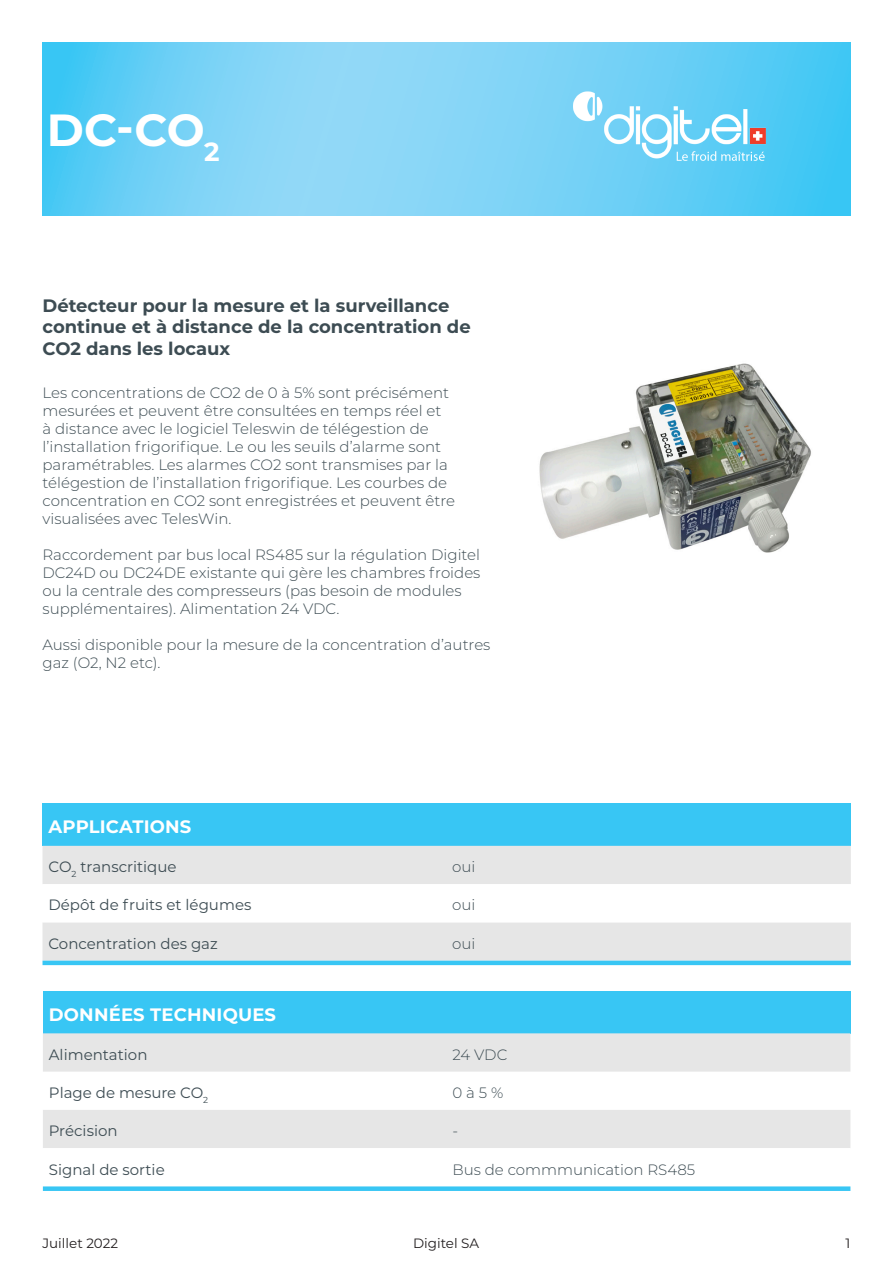
<style>
.page{position:relative;width:893px;height:1263px;background:#fff}
.page>*{position:absolute;margin:0;border:0;box-sizing:border-box;transform-origin:0 0}
.t1{font:700 45px "Montserrat";color:#fff}
.t2{font:700 18px/21.6px "Montserrat";color:#3d4c53}
.t3{font:700 18px "Montserrat";letter-spacing:.01em;color:#fff}
.t4{font:300 15px/18px "Montserrat";color:#3d4c53}
.t5{font:15px "Montserrat";color:#3d4c53}
.t6{font:13.5px "Montserrat";color:#231f20}
</style>
<div class="page">
<svg style="left:43px;top:43px;width:807px;height:173px;background:#73d1f6"></svg>
<div style="left:43px;top:803px;width:808px;height:43px;background:#38c6f4"></div>
<div style="left:43px;top:846px;width:808px;height:115px;background:#e6e6e6"></div>
<svg style="left:43px;top:884px;width:808px;height:38px"></svg>
<hr style="left:43px;top:961px;width:808px;height:4px;background:#38c6f4">
<img style="left:573px;top:82px;width:247px;height:94px">
<img style="left:539px;top:363px;width:272px;height:189px">
<div style="left:43px;top:991px;width:807px;height:42px;background:#38c6f4"></div>
<svg style="left:43px;top:1033px;width:807px;height:115px;fill:#e6e6e6"></svg>
<svg style="left:43px;top:1186px;width:807px;height:5px;background:#4bcbf4"></svg>
<p class="t1" style="left:47px;top:97px;width:174px">DC-CO<sub>2</sub></p>
<p class="t2" style="left:43px;top:293px;width:430px">Détecteur pour la mesure et la surveillance continue et à distance de la concentration de<br>CO2 dans les locaux</p>
<p class="t4" style="left:43px;top:383px;width:414px">Les concentrations de CO2 de 0 à 5% sont précisément mesurées et peuvent être consultées en temps réel et<br>à distance avec le logiciel Teleswin de télégestion de l’installation frigorifique. Le ou les seuils d’alarme sont paramétrables. Les alarmes CO2 sont transmises par la télégestion de l’installation frigorifique. Les courbes de concentration en CO2 sont enregistrées et peuvent être visualisées avec TelesWin.</p>
<p class="t4" style="left:43px;top:545px;width:439px">Raccordement par bus local RS485 sur la régulation Digitel DC24D ou DC24DE existante qui gère les chambres froides ou la centrale des compresseurs (pas besoin de modules supplémentaires). Alimentation 24 VDC.</p>
<p class="t4" style="left:43px;top:635px;width:449px">Aussi disponible pour la mesure de la concentration d’autres gaz (O2, N2 etc).</p>
<p class="t3" style="left:49px;top:814px;width:144px">APPLICATIONS</p>
<p class="t5" style="left:49px;top:856px;width:130px">CO<sub>2</sub> transcritique</p>
<p class="t4" style="left:452px;top:857px;width:25px">oui</p>
<p class="t5" style="left:49px;top:895px;width:204px">Dépôt de fruits et légumes</p>
<p class="t4" style="left:452px;top:896px;width:25px">oui</p>
<p class="t5" style="left:49px;top:933px;width:171px">Concentration des gaz</p>
<p class="t4" style="left:452px;top:934px;width:25px">oui</p>
<p class="t3" style="left:49px;top:1001px;width:229px">DONNÉES TECHNIQUES</p>
<p class="t5" style="left:49px;top:1044px;width:100px">Alimentation</p>
<p class="t4" style="left:452px;top:1045px;width:56px">24 VDC</p>
<p class="t5" style="left:49px;top:1082px;width:161px">Plage de mesure CO<sub>2</sub></p>
<p class="t4" style="left:452px;top:1083px;width:52px">0 à 5 %</p>
<p class="t5" style="left:49px;top:1121px;width:70px">Précision</p>
<p class="t4" style="left:452px;top:1121px;width:7px">-</p>
<p class="t5" style="left:49px;top:1159px;width:117px">Signal de sortie</p>
<p class="t4" style="left:452px;top:1160px;width:244px">Bus de commmunication RS485</p>
<p class="t6" style="left:42px;top:1234px;width:77px">Juillet 2022</p>
<p class="t6" style="left:413px;top:1234px;width:68px">Digitel SA</p>
<p class="t6" style="left:846px;top:1234px;width:6px">1</p>
</div>
